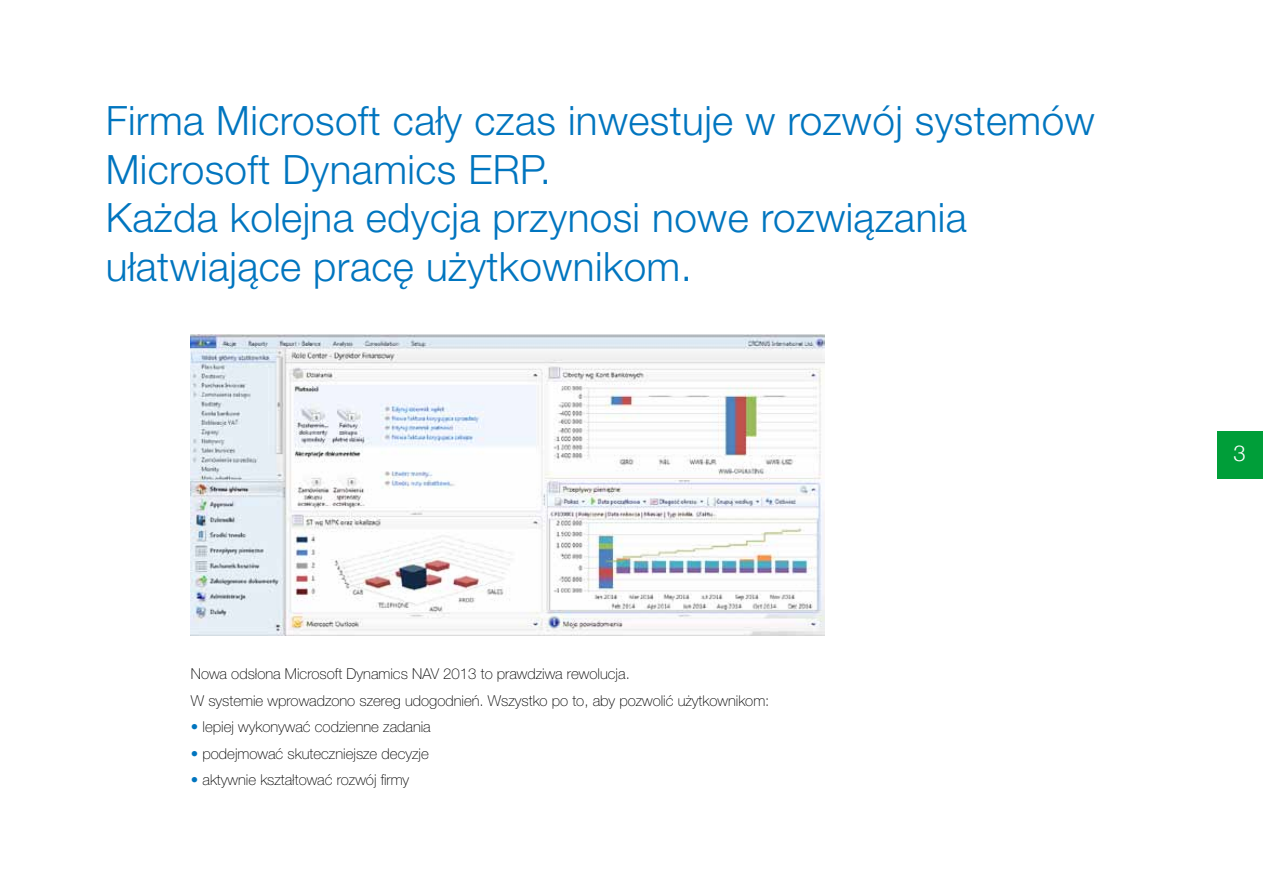
<style>
.page{position:relative;width:1263px;height:893px;background:#fff}
.page>*{position:absolute;margin:0;border:0;box-sizing:border-box;transform-origin:0 0}
.t1{font:300 40.5px/48.6px "Helvetica Neue LT Pro";letter-spacing:.01em;color:#0075bf}
.t2{font:300 22.05px "Helvetica Neue";color:#fff}
.t3{font:100 15px/26.5px "Helvetica Neue Pl";color:#000}
.s1{color:#0075bf}
</style>
<div class="page">
<div style="left:1218px;top:431px;width:45px;height:47px;background:#009e39"></div>
<img style="left:191px;top:335px;width:633px;height:301px">
<h1 class="t1" style="left:106px;top:96px;width:990px">Firma Microsoft cały czas inwestuje w rozwój systemów Microsoft Dynamics ERP.<br>Każda kolejna edycja przynosi nowe rozwiązania ułatwiające pracę użytkownikom.</h1>
<p class="t3" style="left:191px;top:660px;width:580px">Nowa odsłona Microsoft Dynamics NAV 2013 to prawdziwa rewolucja.<br>W systemie wprowadzono szereg udogodnień. Wszystko po to, aby pozwolić użytkownikom:</p>
<p class="t3" style="left:191px;top:713px;width:241px"><span class="s1">•</span> lepiej wykonywać codzienne zadania</p>
<p class="t3" style="left:191px;top:740px;width:239px"><span class="s1">•</span> podejmować skuteczniejsze decyzje</p>
<p class="t3" style="left:191px;top:766px;width:220px"><span class="s1">•</span> aktywnie kształtować rozwój firmy</p>
<h2 class="t2" style="left:1233px;top:435px;width:14px">3</h2>
</div>
